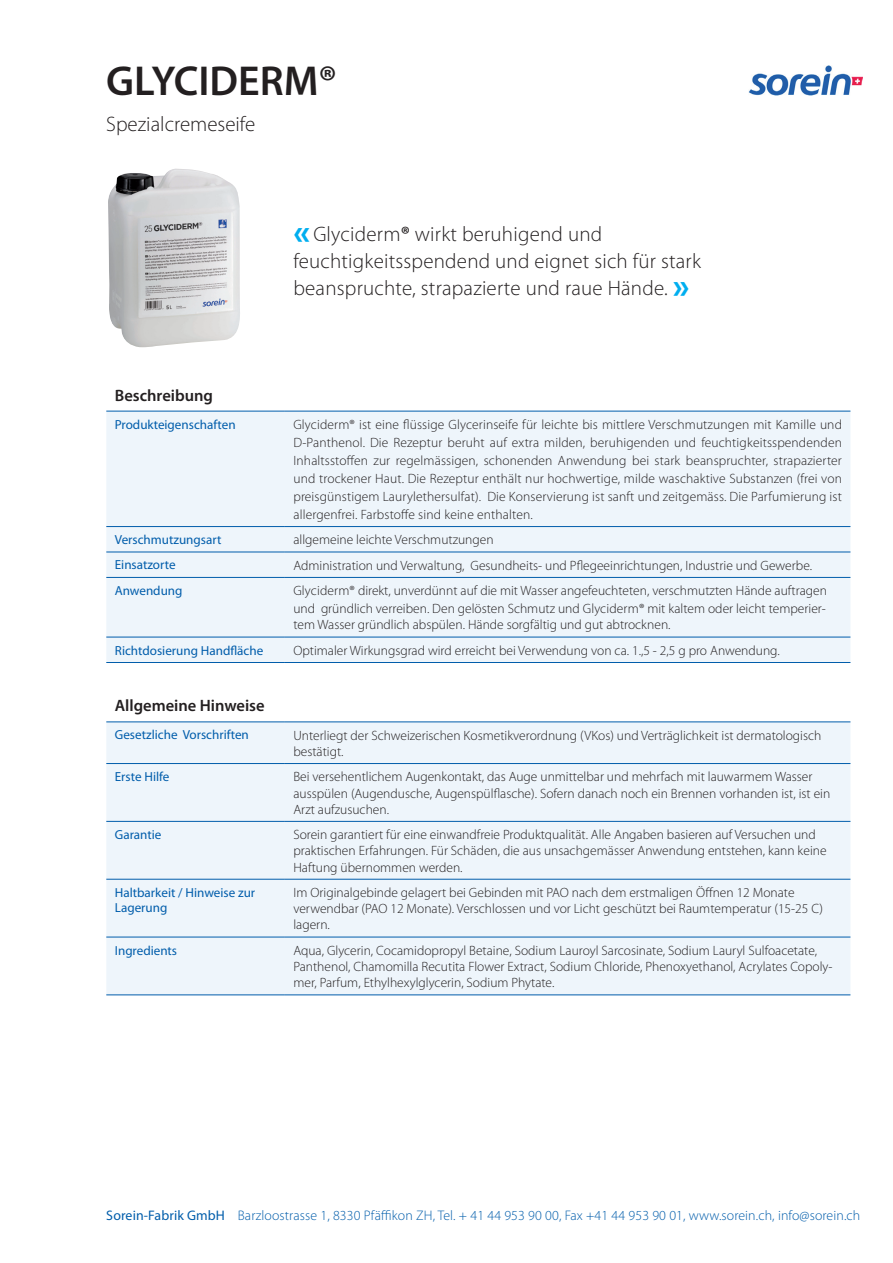
<style>
.page{position:relative;width:893px;height:1263px;background:#fff}
.page>*{position:absolute;margin:0;border:0;box-sizing:border-box;transform-origin:0 0}
.t1{font:600 42px "Myriad Pro";color:#231f20}
.t2{font:300 21px/27px "Myriad Pro";letter-spacing:.01em;color:#231f20}
.t3{font:600 16.5px "Myriad Pro";color:#231f20}
.t4{font:300 13.8px "Myriad Pro";letter-spacing:.01em;color:#015dab}
.t5{font:300 13.5px/16.2px "Myriad Pro";color:#231f20}
.t6{font:13.2px/15.8px "Myriad Pro";color:#015dab}
.s1{font-weight:700;font-size:36px;color:#00aeef}
.s2{font-weight:600}
.s3{font-weight:400}
</style>
<div class="page">
<img style="left:749px;top:66px;width:113px;height:29px">
<div style="left:106px;top:412px;width:744px;height:250px;background:#eef5fb"></div>
<hr style="left:106px;top:411px;width:179px;height:1px;background:#015dab">
<hr style="left:285px;top:411px;width:565px;height:1px;background:#015dab">
<hr style="left:106px;top:526px;width:179px;height:1px;background:#015dab">
<hr style="left:285px;top:526px;width:565px;height:1px;background:#015dab">
<hr style="left:106px;top:552px;width:179px;height:1px;background:#015dab">
<hr style="left:285px;top:552px;width:565px;height:1px;background:#015dab">
<hr style="left:106px;top:577px;width:179px;height:1px;background:#015dab">
<hr style="left:285px;top:577px;width:565px;height:1px;background:#015dab">
<hr style="left:106px;top:637px;width:179px;height:1px;background:#015dab">
<hr style="left:285px;top:637px;width:565px;height:1px;background:#015dab">
<hr style="left:106px;top:662px;width:179px;height:1px;background:#015dab">
<hr style="left:285px;top:662px;width:565px;height:1px;background:#015dab">
<div style="left:106px;top:723px;width:744px;height:272px;background:#eef5fb"></div>
<hr style="left:106px;top:722px;width:179px;height:1px;background:#015dab">
<hr style="left:285px;top:722px;width:565px;height:1px;background:#015dab">
<hr style="left:106px;top:763px;width:179px;height:1px;background:#015dab">
<hr style="left:285px;top:763px;width:565px;height:1px;background:#015dab">
<hr style="left:106px;top:821px;width:179px;height:1px;background:#015dab">
<hr style="left:285px;top:821px;width:565px;height:1px;background:#015dab">
<hr style="left:106px;top:879px;width:179px;height:1px;background:#015dab">
<hr style="left:285px;top:879px;width:565px;height:1px;background:#015dab">
<hr style="left:106px;top:937px;width:179px;height:1px;background:#015dab">
<hr style="left:285px;top:937px;width:565px;height:1px;background:#015dab">
<hr style="left:106px;top:995px;width:179px;height:1px;background:#015dab">
<hr style="left:285px;top:995px;width:565px;height:1px;background:#015dab">
<img style="left:108px;top:169px;width:132px;height:178px">
<h1 class="t1" style="left:106px;top:54px;width:232px">GLYCIDERM®</h1>
<h2 class="t2" style="left:106px;top:110px;width:151px">Spezialcremeseife</h2>
<h2 class="t2" style="left:293px;top:220px;width:409px"><span class="s1">«</span>Glyciderm<span class="s2">®</span> wirkt beruhigend und feuchtigkeitsspendend und eignet sich für stark beanspruchte, strapazierte und raue Hände. <span class="s1">»</span></h2>
<p class="t3" style="left:115px;top:385px;width:100px">Beschreibung</p>
<p class="t6" style="left:115px;top:416px;width:122px">Produkteigenschaften</p>
<p class="t5" style="left:293px;top:415px;width:550px;line-height:18px;text-align:justify">Glyciderm® ist eine flüssige Glycerinseife für leichte bis mittlere Verschmutzungen mit Kamille und D-Panthenol. Die Rezeptur beruht auf extra milden, beruhigenden und feuchtigkeitsspendenden Inhaltsstoffen zur regelmässigen, schonenden Anwendung bei stark beanspruchter, strapazierter und trockener Haut. Die Rezeptur enthält nur hochwertige, milde waschaktive Substanzen (frei von preisgünstigem Laurylethersulfat). Die Konservierung ist sanft und zeitgemäss. Die Parfumierung ist allergenfrei. Farbstoffe sind keine enthalten.</p>
<p class="t6" style="left:115px;top:531px;width:108px">Verschmutzungsart</p>
<p class="t5" style="left:293px;top:532px;width:202px">allgemeine leichte Verschmutzungen</p>
<p class="t6" style="left:115px;top:557px;width:62px">Einsatzorte</p>
<p class="t5" style="left:293px;top:557px;width:520px">Administration und Verwaltung, Gesundheits- und Pflegeeinrichtungen, Industrie und Gewerbe.</p>
<p class="t6" style="left:115px;top:582px;width:69px">Anwendung</p>
<p class="t5" style="left:293px;top:582px;width:535px;line-height:18px">Glyciderm® direkt, unverdünnt auf die mit Wasser angefeuchteten, verschmutzten Hände auftragen und gründlich verreiben. Den gelösten Schmutz und Glyciderm® mit kaltem oder leicht temperier-</p>
<p class="t5" style="left:293px;top:617px;width:379px">tem Wasser gründlich abspülen. Hände sorgfältig und gut abtrocknen.</p>
<p class="t6" style="left:115px;top:642px;width:150px">Richtdosierung Handfläche</p>
<p class="t5" style="left:293px;top:642px;width:488px">Optimaler Wirkungsgrad wird erreicht bei Verwendung von ca. 1.,5 - 2,5 g pro Anwendung.</p>
<p class="t3" style="left:115px;top:695px;width:151px">Allgemeine Hinweise</p>
<p class="t6" style="left:115px;top:727px;width:136px">Gesetzliche Vorschriften</p>
<p class="t5" style="left:293px;top:727px;width:529px">Unterliegt der Schweizerischen Kosmetikverordnung (VKos) und Verträglichkeit ist dermatologisch bestätigt.</p>
<p class="t6" style="left:115px;top:768px;width:56px">Erste Hilfe</p>
<p class="t5" style="left:293px;top:768px;width:538px">Bei versehentlichem Augenkontakt, das Auge unmittelbar und mehrfach mit lauwarmem Wasser ausspülen (Augendusche, Augenspülflasche). Sofern danach noch ein Brennen vorhanden ist, ist ein<br>Arzt aufzusuchen.</p>
<p class="t6" style="left:115px;top:826px;width:48px">Garantie</p>
<p class="t5" style="left:293px;top:826px;width:535px">Sorein garantiert für eine einwandfreie Produktqualität. Alle Angaben basieren auf Versuchen und praktischen Erfahrungen. Für Schäden, die aus unsachgemässer Anwendung entstehen, kann keine<br>Haftung übernommen werden.</p>
<p class="t6" style="left:115px;top:884px;width:142px">Haltbarkeit / Hinweise zur<br>Lagerung</p>
<p class="t5" style="left:293px;top:884px;width:531px">Im Originalgebinde gelagert bei Gebinden mit PAO nach dem erstmaligen Öffnen 12 Monate verwendbar (PAO 12 Monate). Verschlossen und vor Licht geschützt bei Raumtemperatur (15-25 C) lagern.</p>
<p class="t6" style="left:115px;top:942px;width:64px">Ingredients</p>
<p class="t5" style="left:293px;top:942px;width:541px">Aqua, Glycerin, Cocamidopropyl Betaine, Sodium Lauroyl Sarcosinate, Sodium Lauryl Sulfoacetate,<br>Panthenol, Chamomilla Recutita Flower Extract, Sodium Chloride, Phenoxyethanol, Acrylates Copoly&shy;mer, Parfum, Ethylhexylglycerin, Sodium Phytate.</p>
<p class="t4" style="left:106px;top:1207px;width:755px"><span class="s3">Sorein-Fabrik GmbH</span> Barzloostrasse 1, 8330 Pfäffikon ZH, Tel. + 41 44 953 90 00, Fax +41 44 953 90 01, www.sorein.ch, info@sorein.ch</p>
</div>
